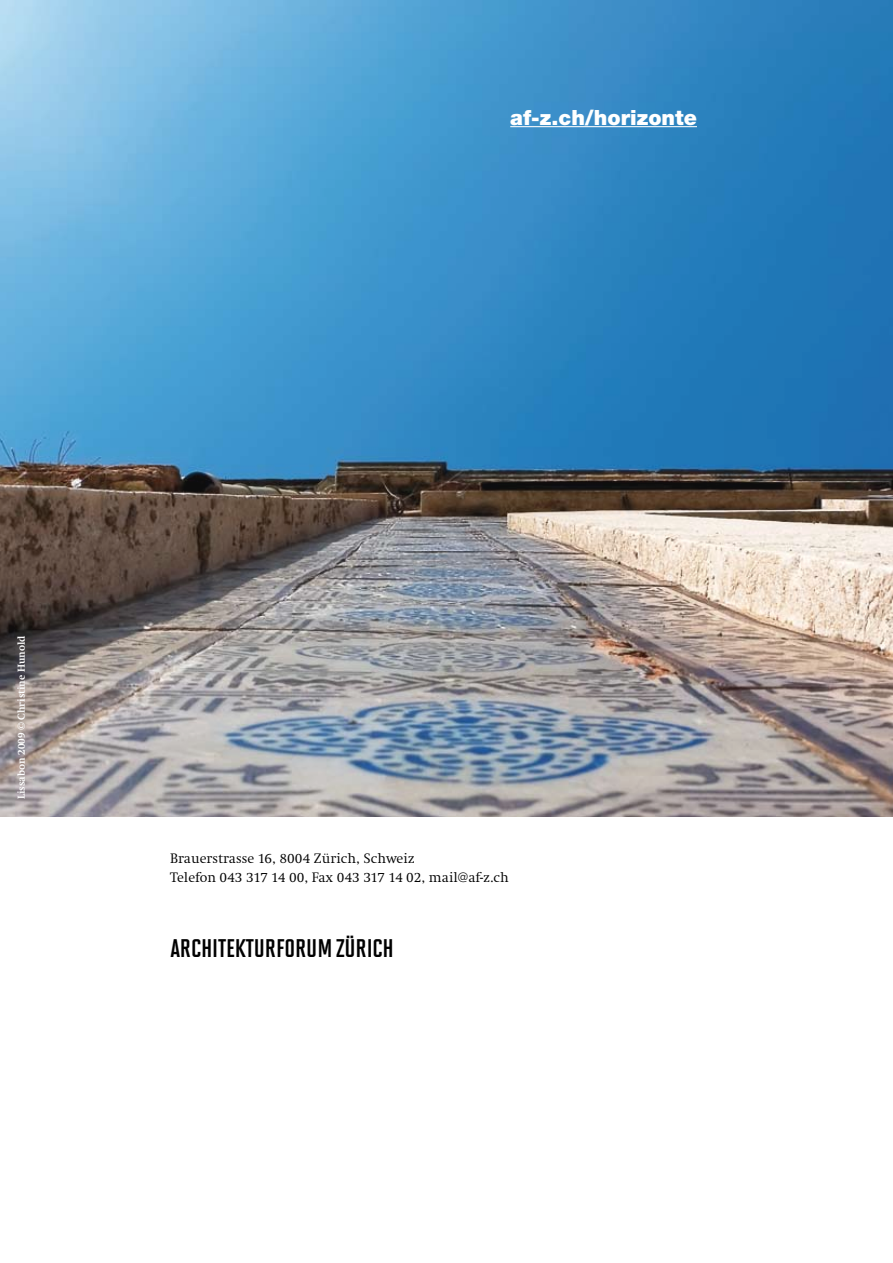
<style>
.page{position:relative;width:893px;height:1263px;background:#fff}
.page>*{position:absolute;margin:0;border:0;box-sizing:border-box;transform-origin:0 0}
.t1{font:700 25.5px "Solano Gothic MVB Std";letter-spacing:-.005em;color:#000}
.t2{font:900 21px "Helvetica Neue";color:#fff}
.t3{font:300 14.25px/18.8px "Swift";color:#000}
.t4{font:700 10.5px "Swift";color:#fff}
</style>
<div class="page">
<img style="left:0;top:0;width:893px;height:816px">
<hr style="left:510px;top:126px;width:187px;height:1px;background:#fff">
<h2 class="t2" style="left:510px;top:105px;width:188px">af-z.ch/horizonte</h2>
<p class="t4" style="left:16px;top:799px;width:166px;rotate:-90deg">Lissabon 2009 © Christine Hunold</p>
<p class="t3" style="left:170px;top:849px;width:340px">Brauerstrasse 16, 8004 Zürich, Schweiz<br>Telefon 043 317 14 00, Fax 043 317 14 02, mail@af-z.ch</p>
<h1 class="t1" style="left:170px;top:934px;width:225px">ARCHITEKTURFORUM ZÜRICH</h1>
</div>
